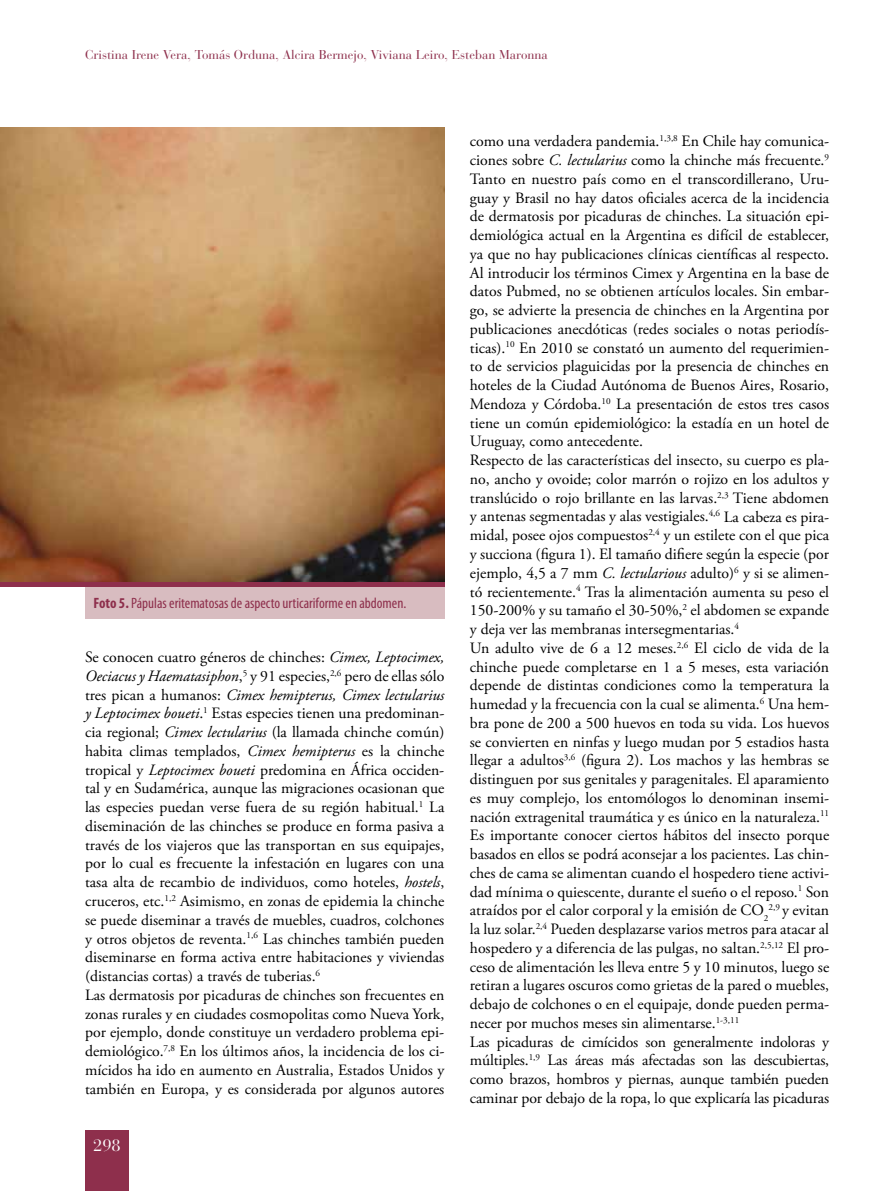
<style>
.page{position:relative;width:893px;height:1191px;background:#fff}
.page>*{position:absolute;margin:0;border:0;box-sizing:border-box;transform-origin:0 0}
.t1{font:16.5px "Bauer Bodoni";color:#fff}
.t2{font:15.75px/18.8px "Adobe Garamond Pro";color:#000}
.t3{font:condensed 15px "Myriad Pro";color:#8e2f4c}
.t4{font:12.75px "Bauer Bodoni";color:#8e2f4c}
.s1{font-weight:700}
.s2{font-style:italic}
</style>
<div class="page">
<div style="left:85px;top:1130px;width:44px;height:61px;background:#8e2f4c"></div>
<img style="left:0;top:128px;width:444px;height:454px">
<div style="left:85px;top:586px;width:359px;height:33px;background:#d8bcc0"></div>
<hr style="left:0;top:582px;width:444px;height:4px;background:#8e2f4c">
<p class="t4" style="left:85px;top:47px;width:464px">Cristina Irene Vera, Tomás Orduna, Alcira Bermejo, Viviana Leiro, Esteban Maronna</p>
<p class="t3" style="left:94px;top:594px;width:314px"><span class="s1">Foto 5.</span> Pápulas eritematosas de aspecto urticariforme en abdomen.</p>
<p class="t2" style="left:85px;top:648px;width:361px">Se conocen cuatro géneros de chinches: <span class="s2">Cimex, Leptocimex, Oeciacus y Haematasiphon</span>,<sup>5</sup> y 91 especies,<sup>2,6</sup> pero de ellas sólo tres pican a humanos: <span class="s2">Cimex hemipterus, Cimex lectularius y Leptocimex boueti</span>.<sup>1</sup> Estas especies tienen una predominan&shy;cia regional; <span class="s2">Cimex lectularius</span> (la llamada chinche común) habita climas templados, <span class="s2">Cimex hemipterus</span> es la chinche tropical y <span class="s2">Leptocimex boueti</span> predomina en África occiden&shy;tal y en Sudamérica, aunque las migraciones ocasionan que las especies puedan verse fuera de su región habitual.<sup>1</sup> La diseminación de las chinches se produce en forma pasiva a través de los viajeros que las transportan en sus equipajes, por lo cual es frecuente la infestación en lugares con una tasa alta de recambio de individuos, como hoteles, <span class="s2">hostels</span>, cruceros, etc.<sup>1,2</sup> Asimismo, en zonas de epidemia la chinche se puede diseminar a través de muebles, cuadros, colchones y otros objetos de reventa.<sup>1,6</sup> Las chinches también pueden diseminarse en forma activa entre habitaciones y viviendas (distancias cortas) a través de tuberias.<sup>6<br></sup>Las dermatosis por picaduras de chinches son frecuentes en zonas rurales y en ciudades cosmopolitas como Nueva York, por ejemplo, donde constituye un verdadero problema epi&shy;demiológico.<sup>7,8</sup> En los últimos años, la incidencia de los ci&shy;mícidos ha ido en aumento en Australia, Estados Unidos y también en Europa, y es considerada por algunos autores</p>
<p class="t1" style="left:93px;top:1135px;width:29px">298</p>
<p class="t2" style="left:470px;top:132px;width:361px">como una verdadera pandemia.<sup>1,3,8</sup> En Chile hay comunica&shy;ciones sobre <span class="s2">C. lectularius</span> como la chinche más frecuente.<sup>9<br></sup>Tanto en nuestro país como en el transcordillerano, Uru&shy;guay y Brasil no hay datos oficiales acerca de la incidencia de dermatosis por picaduras de chinches. La situación epi&shy;demiológica actual en la Argentina es difícil de establecer, ya que no hay publicaciones clínicas científicas al respecto.<br>Al introducir los términos Cimex y Argentina en la base de datos Pubmed, no se obtienen artículos locales. Sin embar&shy;go, se advierte la presencia de chinches en la Argentina por publicaciones anecdóticas (redes sociales o notas periodís&shy;ticas).<sup>10</sup> En 2010 se constató un aumento del requerimien&shy;to de servicios plaguicidas por la presencia de chinches en hoteles de la Ciudad Autónoma de Buenos Aires, Rosario, Mendoza y Córdoba.<sup>10</sup> La presentación de estos tres casos tiene un común epidemiológico: la estadía en un hotel de Uruguay, como antecedente.<br>Respecto de las características del insecto, su cuerpo es pla&shy;no, ancho y ovoide; color marrón o rojizo en los adultos y translúcido o rojo brillante en las larvas.<sup>2,3</sup> Tiene abdomen y antenas segmentadas y alas vestigiales.<sup>4,6</sup> La cabeza es pira&shy;midal, posee ojos compuestos<sup>2,4</sup> y un estilete con el que pica y succiona (figura 1). El tamaño difiere según la especie (por ejemplo, 4,5 a 7 mm <span class="s2">C. lectularious</span> adulto)<sup>6</sup> y si se alimen&shy;tó recientemente.<sup>4</sup> Tras la alimentación aumenta su peso el 150-200% y su tamaño el 30-50%,<sup>2</sup> el abdomen se expande y deja ver las membranas intersegmentarias.<sup>4<br></sup>Un adulto vive de 6 a 12 meses.<sup>2,6</sup> El ciclo de vida de la chinche puede completarse en 1 a 5 meses, esta variación depende de distintas condiciones como la temperatura la humedad y la frecuencia con la cual se alimenta.<sup>6</sup> Una hem&shy;bra pone de 200 a 500 huevos en toda su vida. Los huevos se convierten en ninfas y luego mudan por 5 estadios hasta llegar a adultos<sup>3,6</sup> (figura 2). Los machos y las hembras se distinguen por sus genitales y paragenitales. El aparamiento es muy complejo, los entomólogos lo denominan insemi&shy;nación extragenital traumática y es único en la naturaleza.<sup>11<br></sup>Es importante conocer ciertos hábitos del insecto porque basados en ellos se podrá aconsejar a los pacientes. Las chin&shy;ches de cama se alimentan cuando el hospedero tiene activi&shy;dad mínima o quiescente, durante el sueño o el reposo.<sup>1</sup> Son atraídos por el calor corporal y la emisión de CO<sub>2</sub><sup>2,9</sup> y evitan la luz solar.<sup>2,4</sup> Pueden desplazarse varios metros para atacar al hospedero y a diferencia de las pulgas, no saltan.<sup>2,5,12</sup> El pro&shy;ceso de alimentación les lleva entre 5 y 10 minutos, luego se retiran a lugares oscuros como grietas de la pared o muebles, debajo de colchones o en el equipaje, donde pueden perma&shy;necer por muchos meses sin alimentarse.<sup>1-3,11<br></sup>Las picaduras de cimícidos son generalmente indoloras y múltiples.<sup>1,9</sup> Las áreas más afectadas son las descubiertas, como brazos, hombros y piernas, aunque también pueden caminar por debajo de la ropa, lo que explicaría las picaduras</p>
</div>
